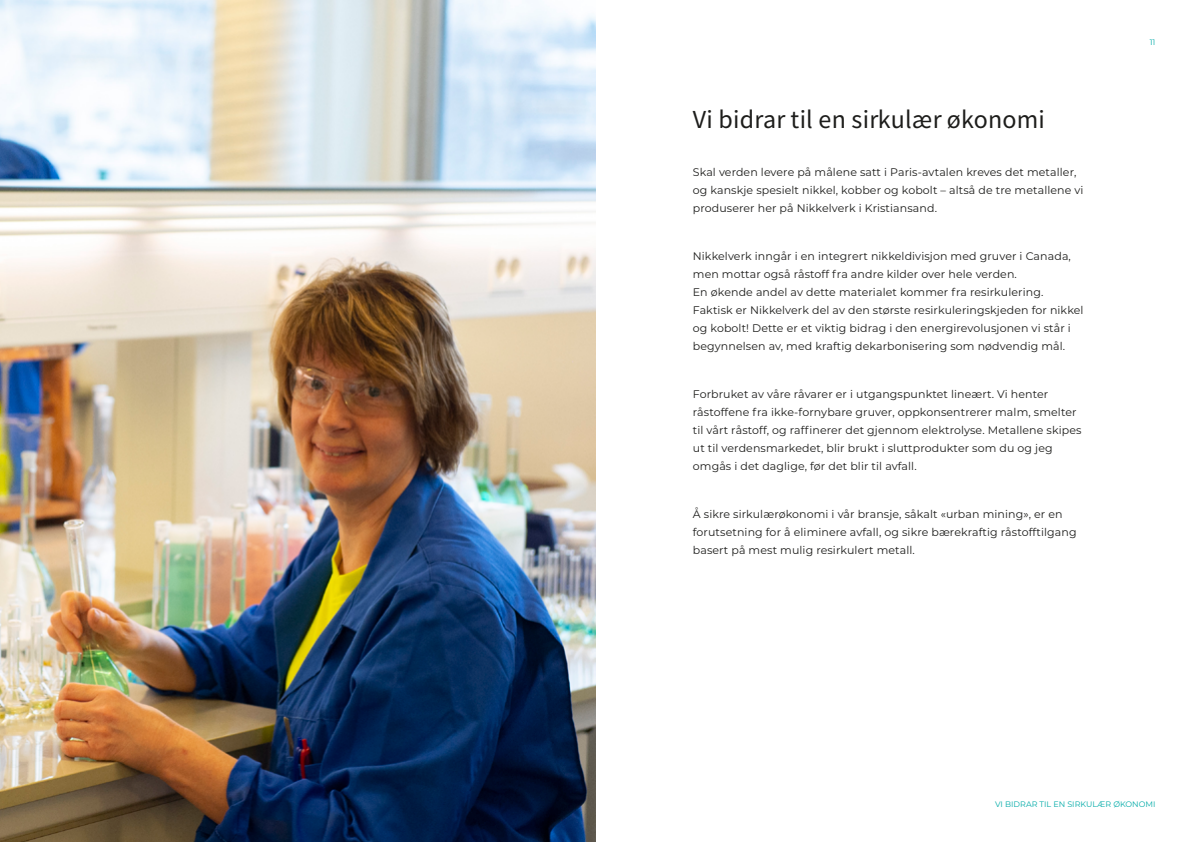
<style>
.page{position:relative;width:1191px;height:842px;background:#fff}
.page>*{position:absolute;margin:0;border:0;box-sizing:border-box;transform-origin:0 0}
.t1{font:26px "Source Sans Variable";letter-spacing:.01em;color:#1d1d1b}
.t2{font:11px/18px "Montserrat";letter-spacing:.01em;color:#1d1d1b}
.t3{font:8px "Montserrat";color:#00aba8}
</style>
<div class="page">
<img style="left:0;top:0;width:595px;height:842px">
<h1 class="t1" style="left:693px;top:103px;width:354px">Vi bidrar til en sirkulær økonomi</h1>
<p class="t2" style="left:693px;top:162px;width:392px">Skal verden levere på målene satt i Paris-avtalen kreves det metaller, og kanskje spesielt nikkel, kobber og kobolt – altså de tre metallene vi produserer her på Nikkelverk i Kristiansand.</p>
<p class="t2" style="left:693px;top:246px;width:392px">Nikkelverk inngår i en integrert nikkeldivisjon med gruver i Canada, men mottar også råstoff fra andre kilder over hele verden.<br>En økende andel av dette materialet kommer fra resirkulering.<br>Faktisk er Nikkelverk del av den største resirkuleringskjeden for nikkel og kobolt! Dette er et viktig bidrag i den energirevolusjonen vi står i begynnelsen av, med kraftig dekarbonisering som nødvendig mål.</p>
<p class="t2" style="left:693px;top:384px;width:390px">Forbruket av våre råvarer er i utgangspunktet lineært. Vi henter råstoffene fra ikke-fornybare gruver, oppkonsentrerer malm, smelter til vårt råstoff, og raffinerer det gjennom elektrolyse. Metallene skipes ut til verdensmarkedet, blir brukt i sluttprodukter som du og jeg omgås i det daglige, før det blir til avfall.</p>
<p class="t2" style="left:693px;top:504px;width:385px">Å sikre sirkulærøkonomi i vår bransje, såkalt «urban mining», er en forutsetning for å eliminere avfall, og sikre bærekraftig råstofftilgang basert på mest mulig resirkulert metall.</p>
<p class="t3" style="left:1149px;top:36px;width:7px">11</p>
<p class="t3" style="left:995px;top:799px;width:162px">VI BIDRAR TIL EN SIRKULÆR ØKONOMI</p>
</div>
